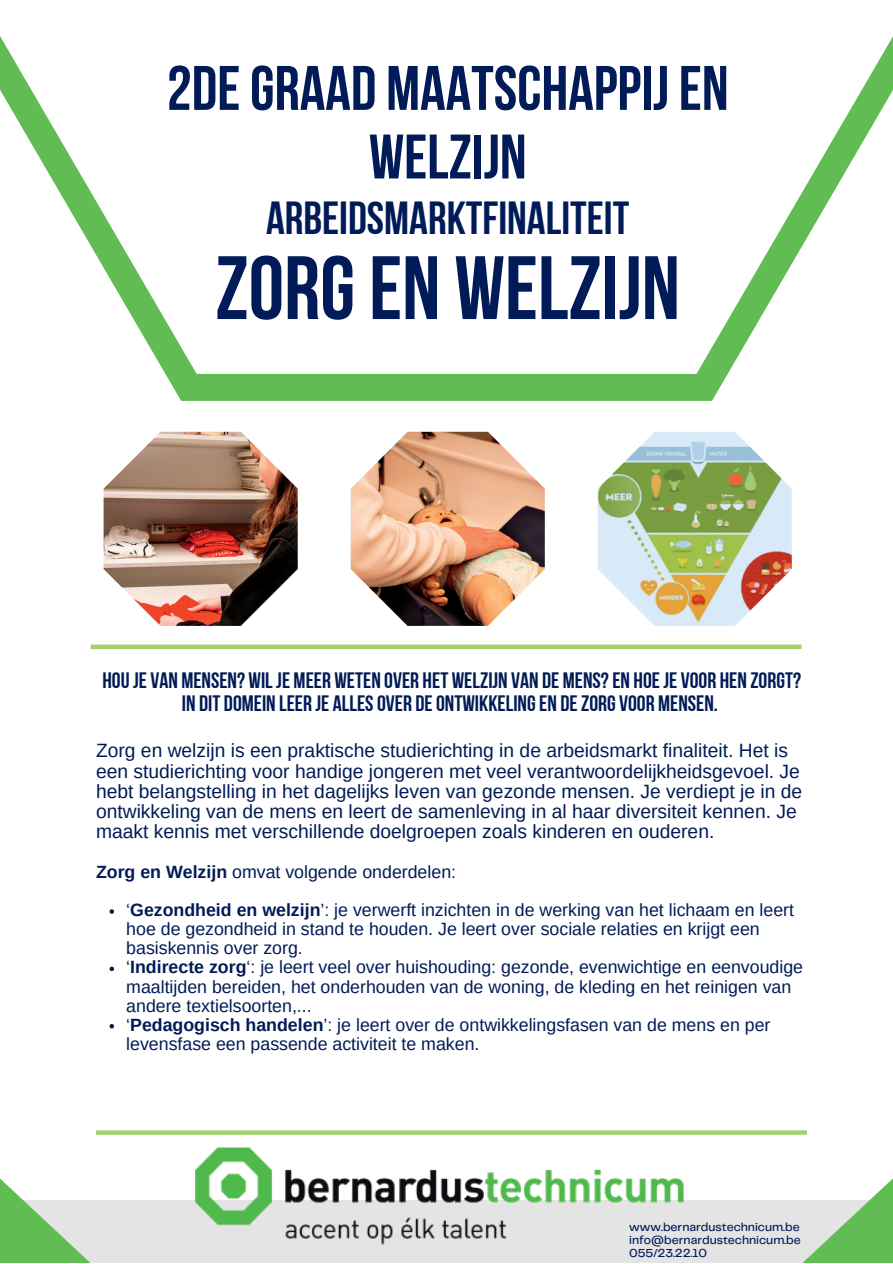
<style>
.page{position:relative;width:893px;height:1264px;background:#fff}
.page>*{position:absolute;margin:0;border:0;box-sizing:border-box;transform-origin:0 0}
.t1{font:89.7px "Bebas Neue Cyrillic";color:#001b57}
.t2{font:62.7px/68.6px "Bebas Neue Cyrillic";color:#001b57;text-align:center}
.t3{font:46.2px "Bebas Neue Cyrillic";color:#001b57}
.t4{font:22.2px/23.5px "Bebas Neue Cyrillic";color:#001b57;text-align:center}
.t5{font:19.2px/20.2px "Arimo";color:#001b57}
.t6{font:17.7px/19px "Arimo";color:#001b57}
.t7{font:500 12px/13px "Telegraf";color:#001b57;text-align:justify}
.s1{font-weight:700}
</style>
<div class="page">
<svg style="left:0;top:36px;width:892px;height:365px"></svg>
<div style="left:91px;top:644px;width:710px;height:5px;background:#a4d06f"></div>
<svg style="left:200px;top:1130px;width:493px;height:4px;background:#aad379"></svg>
<div style="left:0;top:1199px;width:892px;height:63px;background:#e4e4e4"></div>
<svg style="left:0;top:1130px;width:200px;height:132px"></svg>
<svg style="left:693px;top:1130px;width:199px;height:132px"></svg>
<img style="left:104px;top:432px;width:194px;height:194px">
<img style="left:350px;top:432px;width:194px;height:194px">
<img style="left:597px;top:432px;width:194px;height:194px">
<img style="left:195px;top:1143px;width:502px;height:106px">
<svg style="left:109px;top:909px;width:5px;height:4px"></svg>
<svg style="left:109px;top:966px;width:5px;height:5px"></svg>
<svg style="left:109px;top:1024px;width:5px;height:4px"></svg>
<h2 class="t2" style="left:167px;top:60px;width:563px">2DEGRAAD MAATSCHAPPIJEN<br>WELZIJN</h2>
<h3 class="t3" style="left:266px;top:199px;width:365px">ARBEIDSMARKTFINALITEIT</h3>
<h1 class="t1" style="left:215px;top:252px;width:466px">ZORGEN WELZIJN</h1>
<p class="t4" style="left:102px;top:670px;width:700px">HOUJE VAN MENSEN? WILJE MEER WETEN OVER HET WELZIJN VAN DE MENS?EN HOEJE VOOR HEN ZORGT?<br>IN DIT DOMEIN LEER JE ALLESOVER DEONTWIKKELINGEN DEZORG VOOR MENSEN.</p>
<p class="t5" style="left:96px;top:740px;width:707px">Zorg en welzijn is een praktische studierichting in de arbeidsmarkt finaliteit. Het is een studierichting voor handige jongeren met veel verantwoordelijkheidsgevoel. Je hebt belangstelling in het dagelijks leven van gezonde mensen. Je verdiept je in de ontwikkeling van de mens en leert de samenleving in al haar diversiteit kennen. Je maakt kennis met verschillende doelgroepen zoals kinderen en ouderen.</p>
<p class="t6" style="left:96px;top:862px;width:361px"><span class="s1">Zorg en Welzijn</span> omvat volgende onderdelen:</p>
<p class="t6" style="left:126px;top:900px;width:678px">‘<span class="s1">Gezondheid en welzijn</span>’: je verwerft inzichten in de werking van het lichaam en leert hoe de gezondheid in stand te houden. Je leert over sociale relaties en krijgt een basiskennis over zorg.<br>‘<span class="s1">Indirecte zorg</span>‘: je leert veel over huishouding: gezonde, evenwichtige en eenvoudige maaltijden bereiden, het onderhouden van de woning, de kleding en het reinigen van andere textielsoorten,...<br>‘<span class="s1">Pedagogisch handelen</span>’: je leert over de ontwikkelingsfasen van de mens en per levensfase een passende activiteit te maken.</p>
<p class="t7" style="left:629px;top:1220px;width:173px">www.bernardustechnicum.be info@bernardustechnicum.be 055/23.22.10</p>
</div>
